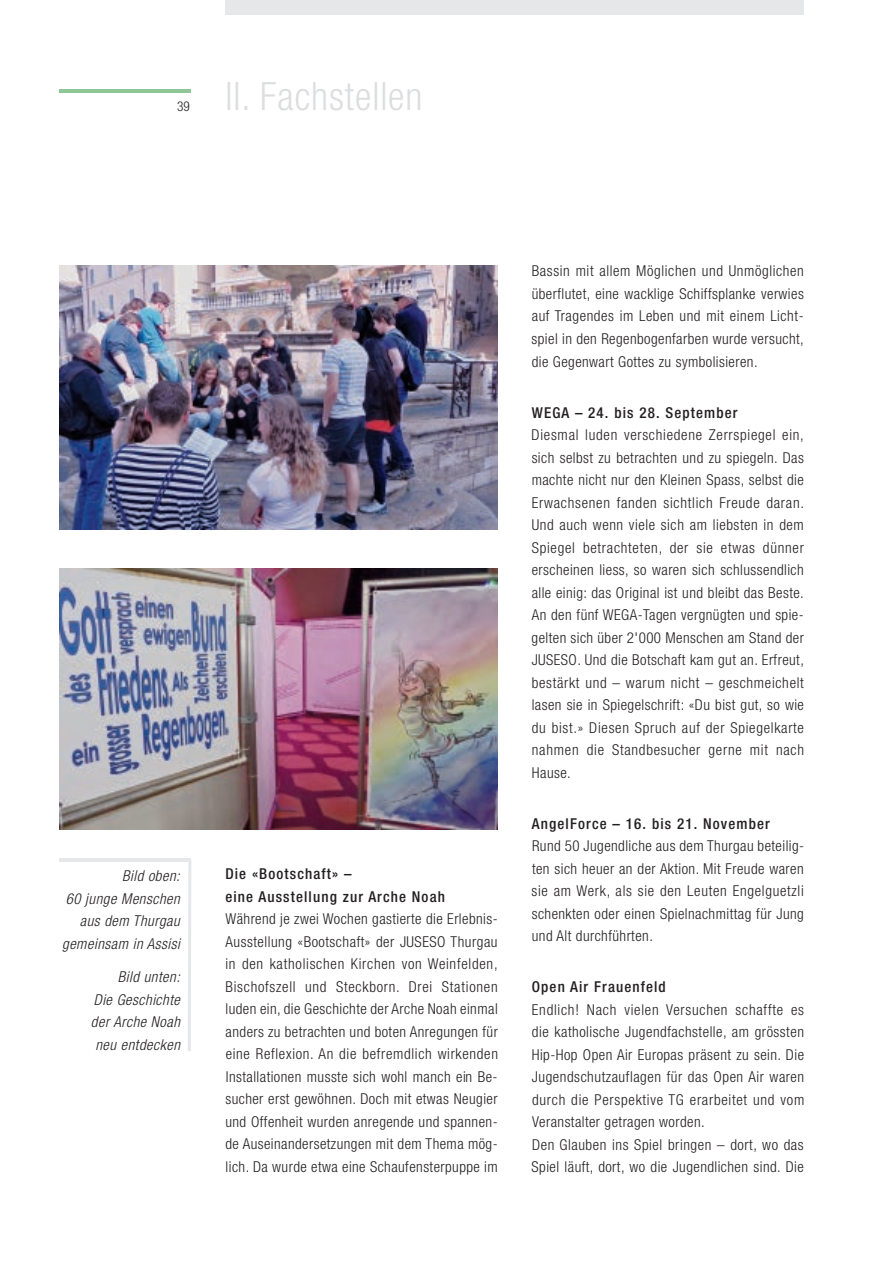
<style>
.page{position:relative;width:893px;height:1263px;background:#fff}
.page>*{position:absolute;margin:0;border:0;box-sizing:border-box;transform-origin:0 0}
.t1{font:300 condensed 39px "Helvetica Neue LT";letter-spacing:.025em;color:#dcdddf}
.t2{font:300 condensed 15px/22.5px "Helvetica Neue LT";letter-spacing:.03em;color:#231f20;text-align:justify}
.t3{font:500 condensed 15px/22.5px "Helvetica Neue LT";letter-spacing:.075em;color:#231f20}
.t4{font:italic 300 condensed 15px/22.5px "Helvetica Neue LT";letter-spacing:.035em;color:#231f20;text-align:right}
.t5{font:300 condensed 13.5px "Helvetica Neue LT";color:#231f20}
</style>
<div class="page">
<hr style="left:60px;top:89px;width:131px;height:3px;background:#8ec695">
<div style="left:225px;top:0;width:579px;height:15px;background:#e6e7e9"></div>
<hr style="left:60px;top:859px;width:131px;height:3px;background:#e6e7e9">
<svg style="left:188px;top:862px;width:3px;height:189px"></svg>
<img style="left:60px;top:266px;width:437px;height:263px">
<img style="left:60px;top:568px;width:437px;height:261px">
<p class="t5" style="left:177px;top:101px;width:14px">39</p>
<h1 class="t1" style="left:225px;top:82px;width:199px">II. Fachstellen</h1>
<p class="t4" style="left:62px;top:866px;width:119px">Bild oben:<br>60 junge Menschen aus dem Thurgau gemeinsam in Assisi</p>
<p class="t4" style="left:91px;top:967px;width:91px;text-align:justify;text-indent:27px">Bild unten:<br>Die Geschichte der Arche Noah neu entdecken</p>
<p class="t3" style="left:225px;top:864px;width:221px">Die «Bootschaft» –<br>eine Ausstellung zur Arche Noah</p>
<p class="t2" style="left:225px;top:909px;width:274px">Während je zwei Wochen gastierte die Erlebnis-Ausstellung «Bootschaft» der JUSESO Thurgau in den katholischen Kirchen von Weinfelden, Bischofszell und Steckborn. Drei Stationen luden ein, die Geschichte der Arche Noah einmal anders zu betrachten und boten Anregungen für eine Reflexion. An die befremdlich wirkenden Installationen musste sich wohl manch ein Be&shy;sucher erst gewöhnen. Doch mit etwas Neugier und Offenheit wurden anregende und spannen&shy;de Auseinandersetzungen mit dem Thema mög&shy;lich. Da wurde etwa eine Schaufensterpuppe im</p>
<p class="t2" style="left:532px;top:261px;width:274px">Bassin mit allem Möglichen und Unmöglichen überflutet, eine wacklige Schiffsplanke verwies auf Tragendes im Leben und mit einem Licht&shy;spiel in den Regenbogenfarben wurde versucht, die Gegenwart Gottes zu symbolisieren.</p>
<p class="t3" style="left:532px;top:402px;width:207px">WEGA – 24. bis 28. September</p>
<p class="t2" style="left:532px;top:425px;width:274px">Diesmal luden verschiedene Zerrspiegel ein, sich selbst zu betrachten und zu spiegeln. Das machte nicht nur den Kleinen Spass, selbst die Erwachsenen fanden sichtlich Freude daran.<br>Und auch wenn viele sich am liebsten in dem Spiegel betrachteten, der sie etwas dünner erscheinen liess, so waren sich schlussendlich alle einig: das Original ist und bleibt das Beste.<br>An den fünf WEGA-Tagen vergnügten und spie&shy;gelten sich über 2'000 Menschen am Stand der JUSESO. Und die Botschaft kam gut an. Erfreut, bestärkt und – warum nicht – geschmeichelt lasen sie in Spiegelschrift: «Du bist gut, so wie du bist.» Diesen Spruch auf der Spiegelkarte nahmen die Standbesucher gerne mit nach Hause.</p>
<p class="t3" style="left:532px;top:813px;width:239px">AngelForce – 16. bis 21. November</p>
<p class="t2" style="left:532px;top:836px;width:274px">Rund 50 Jugendliche aus dem Thurgau beteilig&shy;ten sich heuer an der Aktion. Mit Freude waren sie am Werk, als sie den Leuten Engelguetzli schenkten oder einen Spielnachmittag für Jung und Alt durchführten.</p>
<p class="t3" style="left:532px;top:977px;width:136px">Open Air Frauenfeld</p>
<p class="t2" style="left:532px;top:999px;width:274px;text-align:left">Endlich! Nach vielen Versuchen schaffte es die katholische Jugendfachstelle, am grössten Hip-Hop Open Air Europas präsent zu sein. Die Jugendschutzauflagen für das Open Air waren durch die Perspektive TG erarbeitet und vom Veranstalter getragen worden.<br>Den Glauben ins Spiel bringen – dort, wo das Spiel läuft, dort, wo die Jugendlichen sind. Die</p>
</div>
